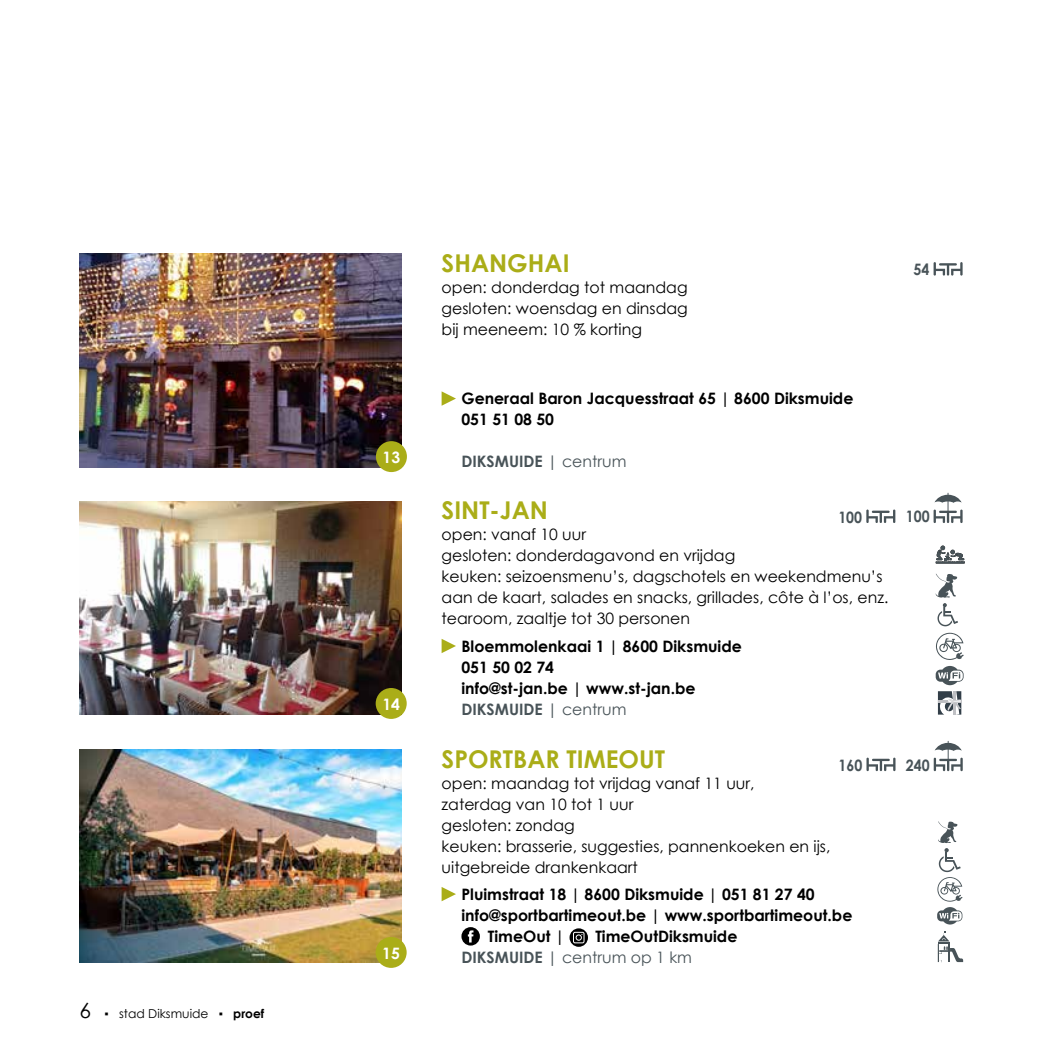
<style>
.page{position:relative;width:1042px;height:1042px;background:#fff}
.page>*{position:absolute;margin:0;border:0;box-sizing:border-box;transform-origin:0 0}
.t1{font:700 24.5px "Century Gothic";color:#aaad18}
.t2{font:15.75px/21px "Century Gothic";color:#000}
.t3{font:700 15.75px/21px "Century Gothic";color:#000}
.t4{font:700 15.75px "Century Gothic";color:#485358}
.t5{font:700 15.75px "Century Gothic";color:#485358;scale:.9 1}
.t6{font:700 15.75px "Century Gothic";color:#fff}
.t7{font:12.25px "Century Gothic";color:#000}
.s1{font-size:21px}
.s2{font-family:"Arial"}
.s3{font-weight:700}
.s4{font-weight:400}
.s5{color:#485358}
.s6{font-weight:400;color:#485358}
</style>
<div class="page">
<img style="left:79px;top:749px;width:323px;height:213px">
<svg style="left:441px;top:887px;width:15px;height:14px"></svg>
<svg style="left:933px;top:741px;width:30px;height:30px"></svg>
<svg style="left:866px;top:757px;width:29px;height:14px"></svg>
<svg style="left:937px;top:821px;width:25px;height:80px"></svg>
<svg style="left:937px;top:907px;width:25px;height:17px"></svg>
<svg style="left:938px;top:931px;width:25px;height:31px"></svg>
<div style="left:376px;top:937px;width:31px;height:31px;background:#aaad18;border-radius:50%"></div>
<img style="left:79px;top:501px;width:323px;height:213px">
<svg style="left:441px;top:639px;width:15px;height:14px"></svg>
<svg style="left:933px;top:493px;width:29px;height:30px"></svg>
<svg style="left:866px;top:509px;width:29px;height:14px"></svg>
<div style="left:376px;top:688px;width:31px;height:31px;background:#aaad18;border-radius:50%"></div>
<svg style="left:936px;top:633px;width:27px;height:27px"></svg>
<svg style="left:935px;top:574px;width:23px;height:52px"></svg>
<svg style="left:935px;top:666px;width:28px;height:19px"></svg>
<svg style="left:935px;top:545px;width:30px;height:18px"></svg>
<svg style="left:938px;top:691px;width:23px;height:23px"></svg>
<img style="left:79px;top:254px;width:323px;height:213px">
<svg style="left:441px;top:391px;width:15px;height:15px"></svg>
<svg style="left:933px;top:262px;width:29px;height:14px"></svg>
<div style="left:376px;top:441px;width:31px;height:31px;background:#aaad18;border-radius:50%"></div>
<svg style="left:569px;top:928px;width:19px;height:19px"></svg>
<svg style="left:572px;top:931px;width:13px;height:13px"></svg>
<svg style="left:461px;top:927px;width:19px;height:18px"></svg>
<svg style="left:468px;top:930px;width:5px;height:12px"></svg>
<p class="t7" style="left:79px;top:1005px;width:186px"><span class="s1">6</span> <span class="s2">▪</span> stad Diksmuide <span class="s2">▪</span> <span class="s3">proef</span></p>
<p class="t6" style="left:382px;top:445px;width:19px">13</p>
<p class="t6" style="left:382px;top:692px;width:19px">14</p>
<p class="t6" style="left:382px;top:941px;width:19px">15</p>
<h1 class="t1" style="left:441px;top:244px;width:129px">SHANGHAI</h1>
<p class="t2" style="left:441px;top:277px;width:248px;text-align:justify">open: donderdag tot maandag gesloten: woensdag en dinsdag bij meeneem: 10 % korting</p>
<p class="t3" style="left:461px;top:387px;width:393px">Generaal Baron Jacquesstraat 65 | 8600 Diksmuide<br>051 51 08 50</p>
<p class="t4" style="left:461px;top:450px;width:167px">DIKSMUIDE <span class="s4">| centrum</span></p>
<p class="t5" style="left:913px;top:257px;width:19px">54</p>
<h1 class="t1" style="left:441px;top:492px;width:108px">SINT-JAN</h1>
<p class="t2" style="left:441px;top:524px;width:448px">open: vanaf 10 uur<br>gesloten: donderdagavond en vrijdag<br>keuken: seizoensmenu’s, dagschotels en weekendmenu’s aan de kaart, salades en snacks, grillades, côte à l’os, enz. tearoom, zaaltje tot 30 personen</p>
<p class="t5" style="left:838px;top:505px;width:28px">100</p>
<p class="t5" style="left:906px;top:505px;width:28px">100</p>
<p class="t3" style="left:461px;top:635px;width:282px">Bloemmolenkaai 1 | 8600 Diksmuide<br>051 50 02 74<br>info@st-jan.be | www.st-jan.be<br><span class="s5">DIKSMUIDE</span> <span class="s6">| centrum</span></p>
<h1 class="t1" style="left:441px;top:740px;width:225px">SPORTBAR TIMEOUT</h1>
<p class="t2" style="left:441px;top:772px;width:390px">open: maandag tot vrijdag vanaf 11 uur,<br>zaterdag van 10 tot 1 uur<br>gesloten: zondag<br>keuken: brasserie, suggesties, pannenkoeken en ijs, uitgebreide drankenkaart</p>
<p class="t5" style="left:838px;top:753px;width:28px">160</p>
<p class="t5" style="left:906px;top:753px;width:28px">240</p>
<p class="t3" style="left:461px;top:883px;width:355px">Pluimstraat 18 | 8600 Diksmuide | 051 81 27 40</p>
<p class="t3" style="left:461px;top:904px;width:392px">info@sportbartimeout.be | www.sportbartimeout.be</p>
<p class="t3" style="left:488px;top:925px;width:78px">TimeOut |</p>
<p class="t3" style="left:461px;top:925px;width:277px;text-indent:134px">TimeOutDiksmuide<br><span class="s5">DIKSMUIDE</span> <span class="s6">| centrum op 1 km</span></p>
</div>
